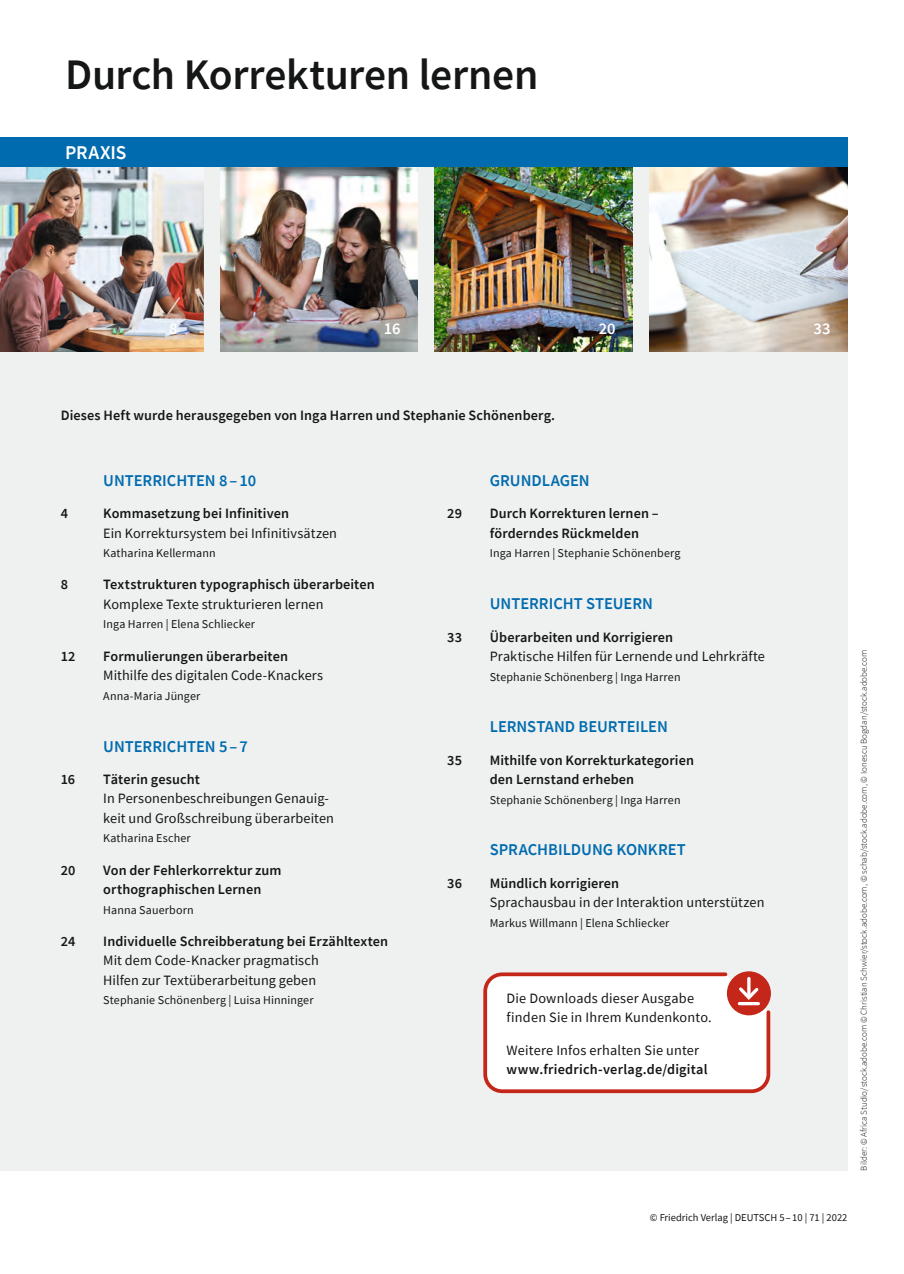
<style>
.page{position:relative;width:904px;height:1274px;background:#fff}
.page>*{position:absolute;margin:0;border:0;box-sizing:border-box;transform-origin:0 0}
.t1{font:600 43.5px "Source Sans Pro";letter-spacing:-.005em;color:#151616}
.t2{font:600 19.5px "Source Sans Pro";color:#fff}
.t3{font:600 16.5px "Source Sans Pro";color:#006caf}
.t4{font:600 16.5px "Source Sans Pro";color:#fff}
.t5{font:600 14.25px/19.5px "Source Sans Pro";letter-spacing:.01em;color:#151616}
.t6{font:14.25px/19.5px "Source Sans Pro";letter-spacing:.01em;color:#151616}
.t7{font:12px "Source Sans Pro";letter-spacing:.01em;color:#151616}
.t8{font:10.5px "Source Sans Pro";color:#151616}
.t9{font:300 9px "Source Sans Pro";color:#151616}
</style>
<div class="page">
<div style="left:0;top:157px;width:847px;height:1014px;background:#eff0f0"></div>
<img style="left:650px;top:167px;width:197px;height:185px">
<img style="left:0;top:167px;width:203px;height:185px">
<img style="left:220px;top:167px;width:198px;height:185px">
<img style="left:435px;top:167px;width:198px;height:185px">
<div style="left:0;top:137px;width:847px;height:30px;background:#006caf"></div>
<svg style="left:483px;top:971px;width:288px;height:123px"></svg>
<hr style="left:747px;top:978px;width:3px;height:18px;background:#fff">
<h1 class="t1" style="left:65px;top:46px;width:475px">Durch Korrekturen lernen</h1>
<h2 class="t2" style="left:65px;top:140px;width:63px">PRAXIS</h2>
<p class="t4" style="left:169px;top:318px;width:10px">8</p>
<p class="t4" style="left:384px;top:318px;width:18px">16</p>
<p class="t4" style="left:599px;top:318px;width:18px">20</p>
<p class="t4" style="left:813px;top:318px;width:19px">33</p>
<p class="t5" style="left:61px;top:406px;width:496px">Dieses Heft wurde herausgegeben von I nga Harren und Stephanie Schönenberg.</p>
<p class="t3" style="left:103px;top:470px;width:43px">UNTERRI</p>
<p class="t3" style="left:167px;top:470px;width:91px">CHTEN 8–10</p>
<p class="t5" style="left:61px;top:504px;width:9px">4</p>
<p class="t5" style="left:103px;top:504px;width:187px">Kommasetzung bei I nfinitiven</p>
<p class="t6" style="left:103px;top:523px;width:235px">Ein Korrektursystem bei Infinitivsätzen</p>
<p class="t7" style="left:103px;top:546px;width:114px">Katharina Kellermann</p>
<p class="t5" style="left:61px;top:575px;width:32px">8 T</p>
<p class="t5" style="left:110px;top:575px;width:266px">extstrukturen typographisch überarbeiten</p>
<p class="t6" style="left:103px;top:594px;width:222px">Komplexe Texte strukturieren lernen</p>
<p class="t7" style="left:103px;top:617px;width:153px">Inga Harren | Elena Schliecker</p>
<p class="t5" style="left:61px;top:646px;width:16px">12</p>
<p class="t5" style="left:103px;top:646px;width:186px">Formulierungen überarbeiten</p>
<p class="t6" style="left:103px;top:666px;width:221px">Mithilfe des digitalen Code-Knackers</p>
<p class="t7" style="left:103px;top:688px;width:99px">Anna-Maria Jünger</p>
<p class="t3" style="left:103px;top:735px;width:43px">UNTERRI</p>
<p class="t3" style="left:167px;top:735px;width:83px">CHTEN 5–7</p>
<p class="t5" style="left:61px;top:769px;width:141px">16 Täterin gesucht</p>
<p class="t6" style="left:103px;top:789px;width:232px">In Personenbeschreibungen Genauig&shy;keit und Großschreibung überarbeiten</p>
<p class="t7" style="left:103px;top:831px;width:89px">Katharina Escher</p>
<p class="t5" style="left:61px;top:860px;width:16px">20</p>
<p class="t5" style="left:103px;top:860px;width:180px">Von der Fehlerkorrektur zum orthographischen Lernen</p>
<p class="t7" style="left:103px;top:902px;width:92px">Hanna Sauerborn</p>
<p class="t5" style="left:61px;top:931px;width:329px">24 I ndividuelle Schreibberatung bei Erzähltexten</p>
<p class="t6" style="left:103px;top:951px;width:217px">Mit dem Code-Knacker pragmatisch<br>Hilfen zur Textüberarbeitung geben</p>
<p class="t7" style="left:103px;top:993px;width:212px">Stephanie Schönenberg | Luisa Hinninger</p>
<p class="t3" style="left:490px;top:470px;width:101px">GRUNDLAGEN</p>
<p class="t5" style="left:447px;top:504px;width:28px">29 D</p>
<p class="t5" style="left:490px;top:504px;width:170px;text-indent:9px">urch Korrekturen lernen – förderndes Rückmelden</p>
<p class="t7" style="left:490px;top:546px;width:192px">Inga Harren | Stephanie Schönenberg</p>
<p class="t3" style="left:490px;top:593px;width:43px">UNTERRI</p>
<p class="t3" style="left:553px;top:593px;width:101px">CHT STEUERN</p>
<p class="t5" style="left:447px;top:627px;width:16px">33</p>
<p class="t5" style="left:490px;top:627px;width:185px">Überarbeiten und Korrigieren</p>
<p class="t6" style="left:490px;top:646px;width:277px">Praktische Hilfen für Lernende und Lehrkräfte</p>
<p class="t7" style="left:490px;top:669px;width:192px">Stephanie Schönenberg | Inga Harren</p>
<p class="t3" style="left:490px;top:716px;width:180px">LERNSTA ND BEURTEILEN</p>
<p class="t5" style="left:447px;top:750px;width:16px">35</p>
<p class="t5" style="left:490px;top:750px;width:206px">Mithilfe von Korrekturkategorien den Lernstand erheben</p>
<p class="t7" style="left:490px;top:792px;width:192px">Stephanie Schönenberg | Inga Harren</p>
<p class="t3" style="left:490px;top:839px;width:197px">SPRA CHBILD UNG KONKRET</p>
<p class="t5" style="left:447px;top:873px;width:16px">36</p>
<p class="t5" style="left:490px;top:873px;width:131px">Mündlich korrigieren</p>
<p class="t6" style="left:490px;top:892px;width:276px">Sprachausbau in der Interaktion unterstützen</p>
<p class="t7" style="left:490px;top:915px;width:181px">Markus Willmann | Elena Schliecker</p>
<p class="t6" style="left:506px;top:988px;width:207px">Die Downloads dieser Ausgabe finden Sie in Ihrem Kundenkonto.</p>
<p class="t6" style="left:506px;top:1040px;width:194px">Weitere Infos erhalten Sie unter</p>
<p class="t5" style="left:506px;top:1059px;width:203px">www.friedrich-verlag.de/digital</p>
<p class="t9" style="left:858px;top:1171px;width:522px;rotate:-90deg">Bilder: © Africa Studio/stock.adobe.com © Christian Schwier/stock.adobe.com, © schab/stock.adobe.com, © Ionescu Bogdan/stock.adobe.com</p>
<p class="t8" style="left:650px;top:1211px;width:199px">© Friedrich Verlag | DEUTSCH 5 – 10 | 71 | 2022</p>
</div>
